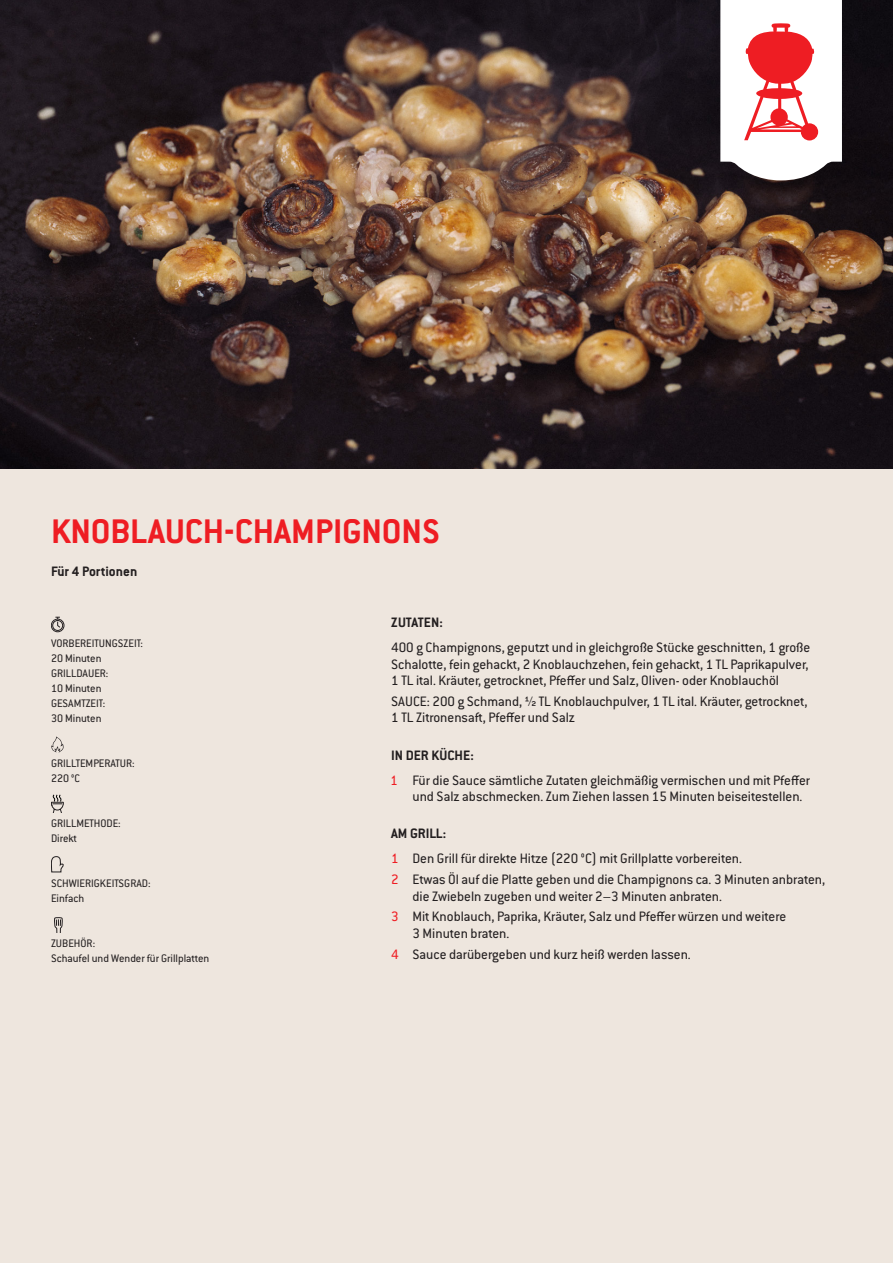
<style>
.page{position:relative;width:893px;height:1263px;background:#eee6de}
.page>*{position:absolute;margin:0;border:0;box-sizing:border-box;transform-origin:0 0}
.t1{font:700 37.5px "Conduit ITC Pro";color:#ee1d23}
.t2{font:15px/16.5px "Conduit ITC Pro";color:#231f20}
.t3{font:700 15px "Conduit ITC Pro";color:#231f20}
.t4{font:12px/15px "Conduit ITC Pro";color:#231f20}
.s1{font-family:"Conduit ITC"}
.s2{font-weight:700}
.s3{color:#ee1d23}
</style>
<div class="page">
<div style="left:51px;top:619px;width:13px;height:13px;border:1px solid #231f20;border-radius:50%"></div>
<div style="left:52px;top:620px;width:11px;height:11px;border:1px solid #231f20;border-radius:50%"></div>
<svg style="left:55px;top:617px;width:6px;height:11px"></svg>
<svg style="left:51px;top:736px;width:13px;height:16px"></svg>
<svg style="left:51px;top:794px;width:13px;height:18px"></svg>
<svg style="left:51px;top:856px;width:13px;height:16px"></svg>
<svg style="left:54px;top:917px;width:9px;height:15px"></svg>
<img style="left:0;top:0;width:893px;height:469px">
<svg style="left:720px;top:0;width:122px;height:180px;background:#f0c6c8"></svg>
<h1 class="t1" style="left:51px;top:510px;width:390px">KNOBLAUCH-CHAMPIGNONS</h1>
<p class="t3" style="left:51px;top:563px;width:88px">Für 4 Portionen</p>
<p class="t4" style="left:51px;top:636px;width:94px">VORBEREITUNGSZEIT:<br>20 Minuten<br>GRILLDAUER:<br>10 Minuten<br>GESAMTZEIT:<br>30 Minuten</p>
<p class="t4" style="left:51px;top:756px;width:85px">GRILLTEMPERATUR:<br>220 <span class="s1">°C</span></p>
<p class="t4" style="left:51px;top:816px;width:71px">GRILLMETHODE:<br>Direkt</p>
<p class="t4" style="left:51px;top:876px;width:101px">SCHWIERIGKEITSGRAD:<br>Einfach</p>
<p class="t4" style="left:51px;top:936px;width:160px">ZUBEHÖR:<br>Schaufel und Wender für Grillplatten</p>
<p class="t3" style="left:391px;top:614px;width:53px">ZUTATEN:</p>
<p class="t2" style="left:391px;top:639px;width:421px">400 g Champignons, geputzt und in gleichgroße Stücke geschnitten, 1 große<br>Schalotte, fein gehackt, 2 Knoblauchzehen, fein gehackt, 1 TL Paprikapulver,<br>1 TL ital. Kräuter, getrocknet, Pfeffer und Salz, Oliven- oder Knoblauchöl</p>
<p class="t2" style="left:391px;top:693px;width:418px">SAUCE: 200 g Schmand, ½ TL Knoblauchpulver, 1 TL ital. Kräuter, getrocknet,<br>1 TL Zitronensaft, Pfeffer und Salz</p>
<p class="t2" style="left:391px;top:742px;width:420px;line-height:25px"><span class="s2">IN DER KÜCHE:<br></span><span class="s3">1</span> Für die Sauce sämtliche Zutaten gleichmäßig vermischen und mit Pfeffer</p>
<p class="t2" style="left:412px;top:788px;width:392px">und Salz abschmecken. Zum Ziehen lassen 15 Minuten beiseitestellen.</p>
<p class="t2" style="left:391px;top:821px;width:352px;line-height:25px"><span class="s2">AM GRILL:<br></span><span class="s3">1</span> Den Grill für direkte Hitze (220 °C) mit Grillplatte vorbereiten.</p>
<p class="t2" style="left:412px;top:871px;width:414px;text-indent:-21px"><span class="s3">2</span> Etwas Öl auf die Platte geben und die Champignons ca. 3 Minuten anbraten, die Zwiebeln zugeben und weiter 2–3 Minuten anbraten.</p>
<p class="t2" style="left:412px;top:908px;width:375px;text-indent:-21px"><span class="s3">3</span> Mit Knoblauch, Paprika, Kräuter, Salz und Pfeffer würzen und weitere<br>3 Minuten braten.</p>
<p class="t2" style="left:391px;top:946px;width:301px"><span class="s3">4</span> Sauce darübergeben und kurz heiß werden lassen.</p>
</div>
